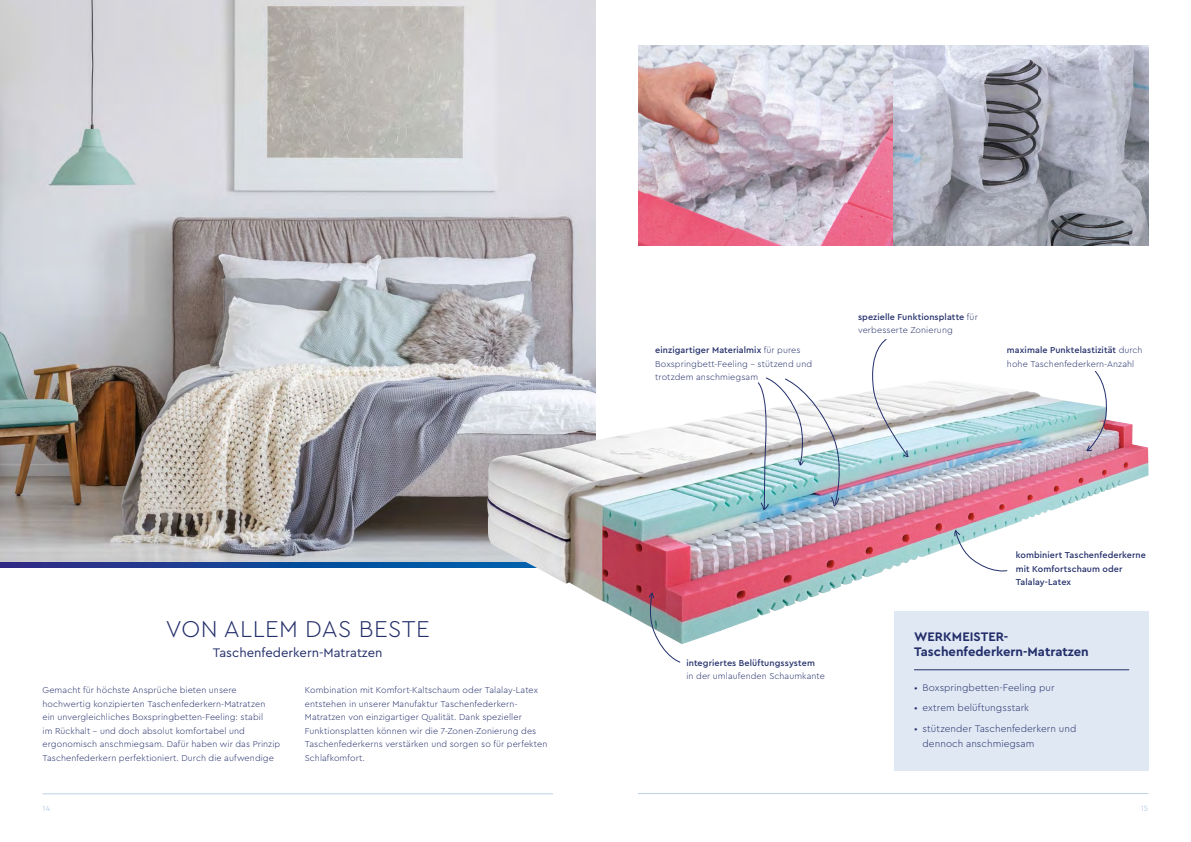
<style>
.page{position:relative;width:1191px;height:842px;background:#fff}
.page>*{position:absolute;margin:0;border:0;box-sizing:border-box;transform-origin:0 0}
.t1{font:300 24px "Cera PRO";letter-spacing:.02em;color:#232e6a}
.t2{font:700 13px/15px "Cera PRO";color:#232e6a}
.t3{font:13px "Cera PRO";color:#232e6a}
.t4{font:300 10px/15px "Cera PRO";letter-spacing:.005em;color:#232e6a}
.t5{font:300 9px/13.5px "Cera PRO";letter-spacing:.01em;color:#232e6a}
.t6{font:500 9px/13.5px "Cera PRO";letter-spacing:.01em;color:#232e6a}
.t7{font:8px "Cera PRO";color:#bdd1e7}
.s1{font-weight:500}
.s2{font-weight:300}
</style>
<div class="page">
<svg style="left:0;top:561px;width:486px;height:6px;background:#315aa0"></svg>
<img style="left:0;top:0;width:595px;height:561px">
<img style="left:486px;top:380px;width:578px;height:264px">
<hr style="left:43px;top:794px;width:510px;height:1px;background:#bdd1e7">
<hr style="left:638px;top:793px;width:510px;height:1px;background:#bdd1e7">
<div style="left:894px;top:611px;width:254px;height:160px;background:#dfe8f3"></div>
<hr style="left:914px;top:670px;width:215px;height:1px;background:#232e6a">
<img style="left:638px;top:45px;width:255px;height:201px">
<svg style="left:893px;top:45px;width:255px;height:201px;background:#a9abb8"></svg>
<img style="left:757px;top:377px;width:90px;height:134px">
<svg style="left:954px;top:529px;width:54px;height:45px"></svg>
<svg style="left:868px;top:339px;width:41px;height:119px"></svg>
<svg style="left:646px;top:592px;width:35px;height:71px"></svg>
<svg style="left:1085px;top:371px;width:24px;height:81px"></svg>
<h1 class="t1" style="left:166px;top:613px;width:266px">VON ALLEM DAS BESTE</h1>
<h2 class="t3" style="left:213px;top:644px;width:171px">Taschenfederkern-Matratzen</h2>
<p class="t5" style="left:43px;top:683px;width:239px">Gemacht für höchste Ansprüche bieten unsere hochwertig konzipierten Taschenfederkern-Matratzen<br>ein unvergleichliches Boxspringbetten-Feeling: stabil<br>im Rückhalt – und doch absolut komfortabel und ergonomisch anschmiegsam. Dafür haben wir das Prinzip Taschenfederkern perfektioniert. Durch die aufwendige</p>
<p class="t5" style="left:305px;top:683px;width:244px">Kombination mit Komfort-Kaltschaum oder Talalay-Latex entstehen in unserer Manufaktur Taschenfederkern-Matratzen von einzigartiger Qualität. Dank spezieller Funktionsplatten können wir die 7-Zonen-Zonierung des Taschenfederkerns verstärken und sorgen so für perfekten Schlafkomfort.</p>
<p class="t5" style="left:655px;top:343px;width:158px"><span class="s1">einzigartiger Materialmix</span> für pures<br>Boxspringbett-Feeling – stützend und trotzdem anschmiegsam</p>
<p class="t6" style="left:858px;top:310px;width:121px">spezielle Funktionsplatte <span class="s2">für verbesserte Zonierung</span></p>
<p class="t5" style="left:1007px;top:343px;width:137px"><span class="s1">maximale Punktelastizität</span> durch hohe Taschenfederkern-Anzahl</p>
<p class="t6" style="left:686px;top:655px;width:130px">integriertes Belüftungssystem</p>
<p class="t5" style="left:686px;top:669px;width:140px">in der umlaufenden Schaumkante</p>
<p class="t6" style="left:1015px;top:548px;width:132px">kombiniert Taschenfederkerne mit Komfortschaum oder<br>Talalay-Latex</p>
<h2 class="t2" style="left:914px;top:628px;width:176px">WERKMEISTER-<br>Taschenfederkern-Matratzen</h2>
<p class="t4" style="left:914px;top:679px;width:142px">• Boxspringbetten-Feeling pur</p>
<p class="t4" style="left:914px;top:700px;width:117px">• extrem belüftungsstark</p>
<p class="t4" style="left:922px;top:721px;width:155px;text-indent:-8px">• stützender Taschenfederkern und dennoch anschmiegsam</p>
<p class="t7" style="left:43px;top:803px;width:9px">14</p>
<p class="t7" style="left:1140px;top:803px;width:9px">15</p>
</div>
